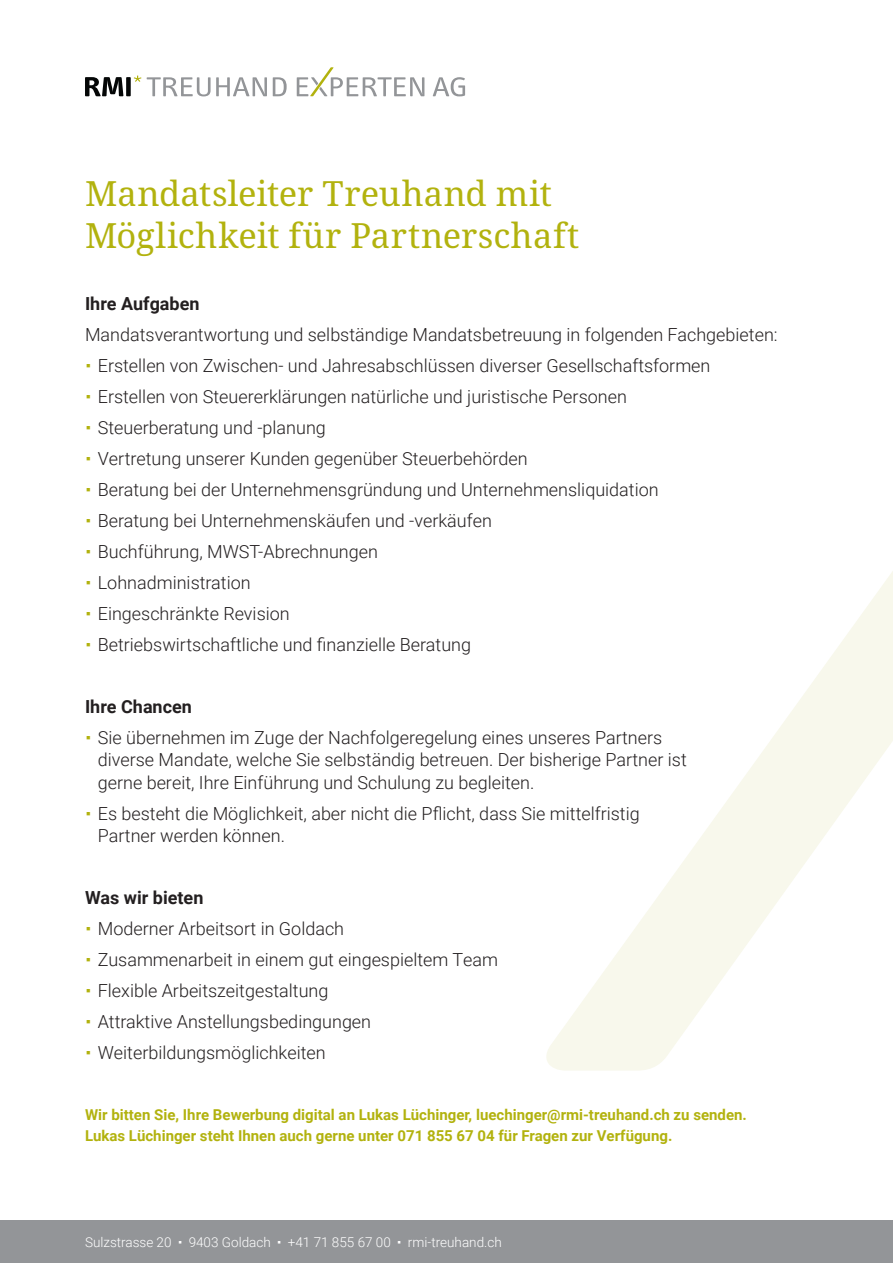
<style>
.page{position:relative;width:893px;height:1263px;background:#fff}
.page>*{position:absolute;margin:0;border:0;box-sizing:border-box;transform-origin:0 0}
.t1{font:34.5px/42px "Noto Serif";letter-spacing:.005em;color:#b2b20e}
.t2{font:300 18px/22.5px "Roboto";color:#231f20}
.t3{font:700 18px "Roboto";color:#231f20}
.t4{font:700 15px/21px "Roboto";color:#b2b20e}
.t5{font:300 13.5px "Roboto";color:#fff}
.s1{font-family:"Acumin Pro";color:#b2b20e}
.s2{font-family:"Acumin Pro"}
</style>
<div class="page">
<svg style="left:546px;top:571px;width:347px;height:499px"></svg>
<div style="left:0;top:1220px;width:893px;height:43px;background:#939598"></div>
<svg style="left:85px;top:77px;width:38px;height:19px"></svg>
<div style="left:126px;top:77px;width:5px;height:19px;background:#040606"></div>
<svg style="left:147px;top:77px;width:120px;height:19px"></svg>
<svg style="left:273px;top:77px;width:14px;height:19px"></svg>
<svg style="left:433px;top:77px;width:32px;height:19px"></svg>
<svg style="left:134px;top:76px;width:7px;height:6px"></svg>
<svg style="left:297px;top:67px;width:127px;height:29px"></svg>
<h1 class="t1" style="left:85px;top:173px;width:496px">Mandatsleiter Treuhand mit<br>Möglichkeit für Partnerschaft</h1>
<p class="t3" style="left:85px;top:290px;width:116px">Ihre Aufgaben</p>
<p class="t2" style="left:85px;top:322px;width:694px">Mandatsverantwortung und selbständige Mandatsbetreuung in folgenden Fachgebieten:</p>
<p class="t2" style="left:85px;top:353px;width:627px"><span class="s1">•</span> Erstellen von Zwischen- und Jahresabschlüssen diverser Gesellschaftsformen</p>
<p class="t2" style="left:85px;top:384px;width:543px"><span class="s1">•</span> Erstellen von Steuererklärungen natürliche und juristische Personen</p>
<p class="t2" style="left:85px;top:415px;width:242px"><span class="s1">•</span> Steuerberatung und -planung</p>
<p class="t2" style="left:85px;top:446px;width:444px"><span class="s1">•</span> Vertretung unserer Kunden gegenüber Steuerbehörden</p>
<p class="t2" style="left:85px;top:477px;width:575px"><span class="s1">•</span> Beratung bei der Unternehmensgründung und Unternehmensliquidation</p>
<p class="t2" style="left:85px;top:508px;width:408px"><span class="s1">•</span> Beratung bei Unternehmenskäufen und -verkäufen</p>
<p class="t2" style="left:85px;top:539px;width:294px"><span class="s1">•</span> Buchführung, MWST-Abrechnungen</p>
<p class="t2" style="left:85px;top:570px;width:167px"><span class="s1">•</span> Lohnadministration</p>
<p class="t2" style="left:85px;top:601px;width:206px"><span class="s1">•</span> Eingeschränkte Revision</p>
<p class="t2" style="left:85px;top:632px;width:388px"><span class="s1">•</span> Betriebswirtschaftliche und finanzielle Beratung</p>
<p class="t3" style="left:85px;top:694px;width:108px">Ihre Chancen</p>
<p class="t2" style="left:98px;top:725px;width:590px;text-indent:-13px"><span class="s1">•</span> Sie übernehmen im Zuge der Nachfolgeregelung eines unseres Partners diverse Mandate, welche Sie selbständig betreuen. Der bisherige Partner ist gerne bereit, Ihre Einführung und Schulung zu begleiten.</p>
<p class="t2" style="left:98px;top:801px;width:543px;text-indent:-13px"><span class="s1">•</span> Es besteht die Möglichkeit, aber nicht die Pflicht, dass Sie mittelfristig<br>Partner werden können.</p>
<p class="t3" style="left:85px;top:885px;width:120px">Was wir bieten</p>
<p class="t2" style="left:85px;top:917px;width:261px"><span class="s1">•</span> Moderner Arbeitsort in Goldach</p>
<p class="t2" style="left:85px;top:948px;width:415px"><span class="s1">•</span> Zusammenarbeit in einem gut eingespieltem Team</p>
<p class="t2" style="left:85px;top:979px;width:245px"><span class="s1">•</span> Flexible Arbeitszeitgestaltung</p>
<p class="t2" style="left:85px;top:1010px;width:288px"><span class="s1">•</span> Attraktive Anstellungsbedingungen</p>
<p class="t2" style="left:85px;top:1041px;width:242px"><span class="s1">•</span> Weiterbildungsmöglichkeiten</p>
<p class="t4" style="left:85px;top:1103px;width:663px">Wir bitten Sie, Ihre Bewerbung digital an Lukas Lüchinger, luechinger@rmi-treuhand.ch zu senden.<br>Lukas Lüchinger steht Ihnen auch gerne unter 071 855 67 04 für Fragen zur Verfügung.</p>
<p class="t5" style="left:85px;top:1232px;width:418px">Sulzstrasse 20 <span class="s2">•</span> 9403 Goldach <span class="s2">•</span> +41 71 855 67 00 <span class="s2">•</span> rmi-treuhand.ch</p>
</div>
